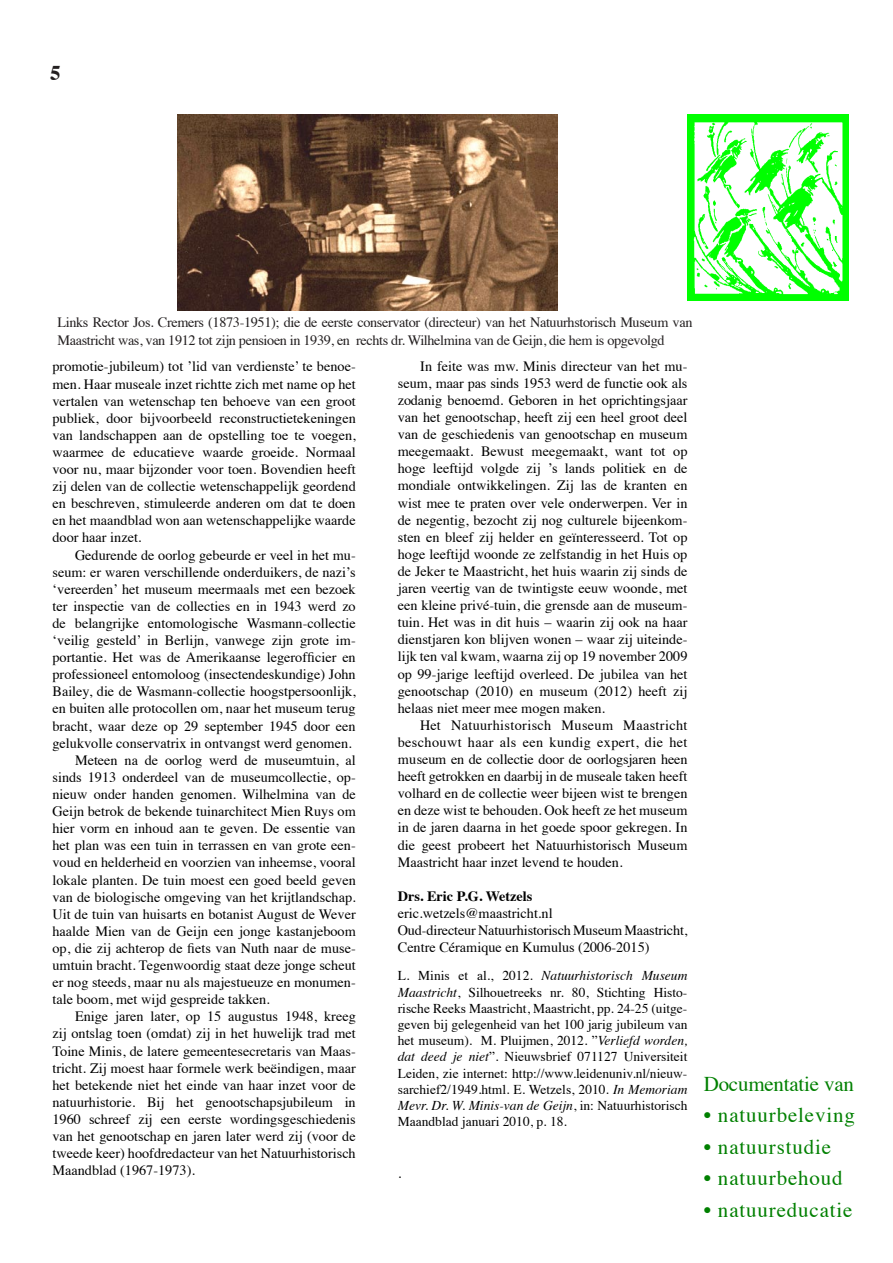
<style>
.page{position:relative;width:893px;height:1263px;background:#fff}
.page>*{position:absolute;margin:0;border:0;box-sizing:border-box;transform-origin:0 0}
.t1{font:21px "Times";letter-spacing:.04em;color:#008000}
.t2{font:21px "Times";letter-spacing:-.01em;color:#008000}
.t3{font:700 21px "Times";color:#231f20}
.t4{font:14.25px/17.1px "Times";color:#000;text-align:justify}
.t5{font:14.25px/17.1px "Times";letter-spacing:-.025em;color:#231f20}
.t6{font:700 14.25px "Times";color:#000}
.t7{font:13.5px/16.2px "Times";color:#000;text-align:justify}
.s1{font-style:italic}
</style>
<div class="page">
<img style="left:687px;top:115px;width:162px;height:185px">
<img style="left:177px;top:115px;width:380px;height:195px">
<h1 class="t3" style="left:50px;top:52px;width:12px">5</h1>
<p class="t5" style="left:57px;top:313px;width:636px">Links Rector Jos. Cremers (1873-1951); die de eerste conservator (directeur) van het Natuurhstorisch Museum van<br>Maastricht was, van 1912 tot zijn pensioen in 1939, en rechts dr. Wilhelmina van de Geijn, die hem is opgevolgd</p>
<p class="t4" style="left:52px;top:357px;width:305px">promotie-jubileum) tot ’lid van verdienste’ te benoe&shy;men. Haar museale inzet richtte zich met name op het vertalen van wetenschap ten behoeve van een groot publiek, door bijvoorbeeld reconstructietekeningen van landschappen aan de opstelling toe te voegen, waarmee de educatieve waarde groeide. Normaal voor nu, maar bijzonder voor toen. Bovendien heeft zij delen van de collectie wetenschappelijk geordend en beschreven, stimuleerde anderen om dat te doen en het maandblad won aan wetenschappelijke waarde door haar inzet.</p>
<p class="t4" style="left:75px;top:545px;width:282px">Gedurende de oorlog gebeurde er veel in het mu-</p>
<p class="t4" style="left:52px;top:562px;width:305px">seum: er waren verschillende onderduikers, de nazi’s</p>
<p class="t4" style="left:52px;top:579px;width:305px">‘vereerden’ het museum meermaals met een bezoek</p>
<p class="t4" style="left:52px;top:596px;width:305px">ter inspectie van de collecties en in 1943 werd zo</p>
<p class="t4" style="left:52px;top:613px;width:305px">de belangrijke entomologische Wasmann-collectie</p>
<p class="t4" style="left:52px;top:630px;width:305px">‘veilig gesteld’ in Berlijn, vanwege zijn grote im-</p>
<p class="t4" style="left:52px;top:648px;width:305px">portantie. Het was de Amerikaanse legerofficier en</p>
<p class="t4" style="left:52px;top:665px;width:305px">professioneel entomoloog (insectendeskundige) John</p>
<p class="t4" style="left:52px;top:682px;width:305px">Bailey, die de Wasmann-collectie hoogstpersoonlijk,</p>
<p class="t4" style="left:52px;top:699px;width:305px">en buiten alle protocollen om, naar het museum terug</p>
<p class="t4" style="left:52px;top:716px;width:305px">bracht, waar deze op 29 september 1945 door een</p>
<p class="t4" style="left:52px;top:733px;width:301px">gelukvolle conservatrix in ontvangst werd genomen.</p>
<p class="t4" style="left:75px;top:750px;width:282px">Meteen na de oorlog werd de museumtuin, al</p>
<p class="t4" style="left:52px;top:767px;width:305px">sinds 1913 onderdeel van de museumcollectie, op-</p>
<p class="t4" style="left:52px;top:784px;width:305px">nieuw onder handen genomen. Wilhelmina van de</p>
<p class="t4" style="left:52px;top:801px;width:305px">Geijn betrok de bekende tuinarchitect Mien Ruys om</p>
<p class="t4" style="left:52px;top:819px;width:305px">hier vorm en inhoud aan te geven. De essentie van</p>
<p class="t4" style="left:52px;top:836px;width:305px">het plan was een tuin in terrassen en van grote een-</p>
<p class="t4" style="left:52px;top:853px;width:305px">voud en helderheid en voorzien van inheemse, vooral</p>
<p class="t4" style="left:52px;top:870px;width:305px">lokale planten. De tuin moest een goed beeld geven</p>
<p class="t4" style="left:52px;top:887px;width:305px">van de biologische omgeving van het krijtlandschap.</p>
<p class="t4" style="left:52px;top:904px;width:305px">Uit de tuin van huisarts en botanist August de Wever</p>
<p class="t4" style="left:52px;top:921px;width:305px">haalde Mien van de Geijn een jonge kastanjeboom</p>
<p class="t4" style="left:52px;top:938px;width:305px">op, die zij achterop de fiets van Nuth naar de muse-</p>
<p class="t4" style="left:52px;top:955px;width:305px">umtuin bracht. Tegenwoordig staat deze jonge scheut</p>
<p class="t4" style="left:52px;top:972px;width:305px">er nog steeds, maar nu als majestueuze en monumen-</p>
<p class="t4" style="left:52px;top:990px;width:219px">tale boom, met wijd gespreide takken.</p>
<p class="t4" style="left:75px;top:1007px;width:282px">Enige jaren later, op 15 augustus 1948, kreeg</p>
<p class="t4" style="left:52px;top:1024px;width:305px">zij ontslag toen (omdat) zij in het huwelijk trad met</p>
<p class="t4" style="left:52px;top:1041px;width:304px">Toine Minis, de latere gemeentesecretaris van Maas-</p>
<p class="t4" style="left:52px;top:1058px;width:305px">tricht. Zij moest haar formele werk beëindigen, maar</p>
<p class="t4" style="left:52px;top:1075px;width:305px">het betekende niet het einde van haar inzet voor de</p>
<p class="t4" style="left:52px;top:1092px;width:305px">natuurhistorie. Bij het genootschapsjubileum in</p>
<p class="t4" style="left:52px;top:1109px;width:305px">1960 schreef zij een eerste wordingsgeschiedenis</p>
<p class="t4" style="left:52px;top:1126px;width:305px">van het genootschap en jaren later werd zij (voor de</p>
<p class="t4" style="left:52px;top:1143px;width:305px">tweede keer) hoofdredacteur van het Natuurhistorisch</p>
<p class="t4" style="left:52px;top:1161px;width:144px">Maandblad (1967-1973).</p>
<p class="t4" style="left:398px;top:356px;width:291px;text-indent:23px">In feite was mw. Minis directeur van het mu&shy;seum, maar pas sinds 1953 werd de functie ook als zodanig benoemd. Geboren in het oprichtingsjaar van het genootschap, heeft zij een heel groot deel van de geschiedenis van genootschap en museum meegemaakt. Bewust meegemaakt, want tot op hoge leeftijd volgde zij ’s lands politiek en de mondiale ontwikkelingen. Zij las de kranten en wist mee te praten over vele onderwerpen. Ver in de negentig, bezocht zij nog culturele bijeenkom&shy;sten en bleef zij helder en geïnteresseerd. Tot op hoge leeftijd woonde ze zelfstandig in het Huis op de Jeker te Maastricht, het huis waarin zij sinds de jaren veertig van de twintigste eeuw woonde, met een kleine privé-tuin, die grensde aan de museum&shy;tuin. Het was in dit huis – waarin zij ook na haar dienstjaren kon blijven wonen – waar zij uiteinde&shy;lijk ten val kwam, waarna zij op 19 november 2009 op 99-jarige leeftijd overleed. De jubilea van het genootschap (2010) en museum (2012) heeft zij helaas niet meer mee mogen maken.</p>
<p class="t4" style="left:398px;top:715px;width:291px;text-indent:23px">Het Natuurhistorisch Museum Maastricht beschouwt haar als een kundig expert, die het museum en de collectie door de oorlogsjaren heen heeft getrokken en daarbij in de museale taken heeft volhard en de collectie weer bijeen wist te brengen en deze wist te behouden. Ook heeft ze het museum in de jaren daarna in het goede spoor gekregen. In die geest probeert het Natuurhistorisch Museum Maastricht haar inzet levend te houden.</p>
<p class="t6" style="left:398px;top:882px;width:136px">Drs. Eric P.G. Wetzels</p>
<p class="t4" style="left:398px;top:903px;width:291px;text-align:left">eric.wetzels@maastricht.nl<br>Oud-directeur Natuurhistorisch Museum Maastricht,<br>Centre Céramique en Kumulus (2006-2015)</p>
<p class="t7" style="left:398px;top:966px;width:291px">L. Minis et al., 2012. <span class="s1">Natuurhistorisch Museum Maastricht</span>, Silhouetreeks nr. 80, Stichting Histo&shy;rische Reeks Maastricht, Maastricht, pp. 24-25 (uitge&shy;geven bij gelegenheid van het 100 jarig jubileum van het museum). M. Pluijmen, 2012. ”<span class="s1">Verliefd worden, dat deed je niet</span>”. Nieuwsbrief 071127 Universiteit Leiden, zie internet: http://www.leidenuniv.nl/nieuw&shy;sarchief2/1949.html. E. Wetzels, 2010. <span class="s1">In Memoriam Mevr. Dr. W. Minis-van de Geijn</span>, in: Natuurhistorisch Maandblad januari 2010, p. 18.</p>
<p class="t4" style="left:398px;top:1163px;width:5px">.</p>
<h1 class="t2" style="left:704px;top:1064px;width:152px">Documentatie van</h1>
<h1 class="t1" style="left:704px;top:1095px;width:153px">• natuurbeleving</h1>
<h1 class="t1" style="left:704px;top:1127px;width:129px">• natuurstudie</h1>
<h1 class="t1" style="left:704px;top:1158px;width:140px">• natuurbehoud</h1>
<h1 class="t1" style="left:704px;top:1190px;width:150px">• natuureducatie</h1>
</div>
